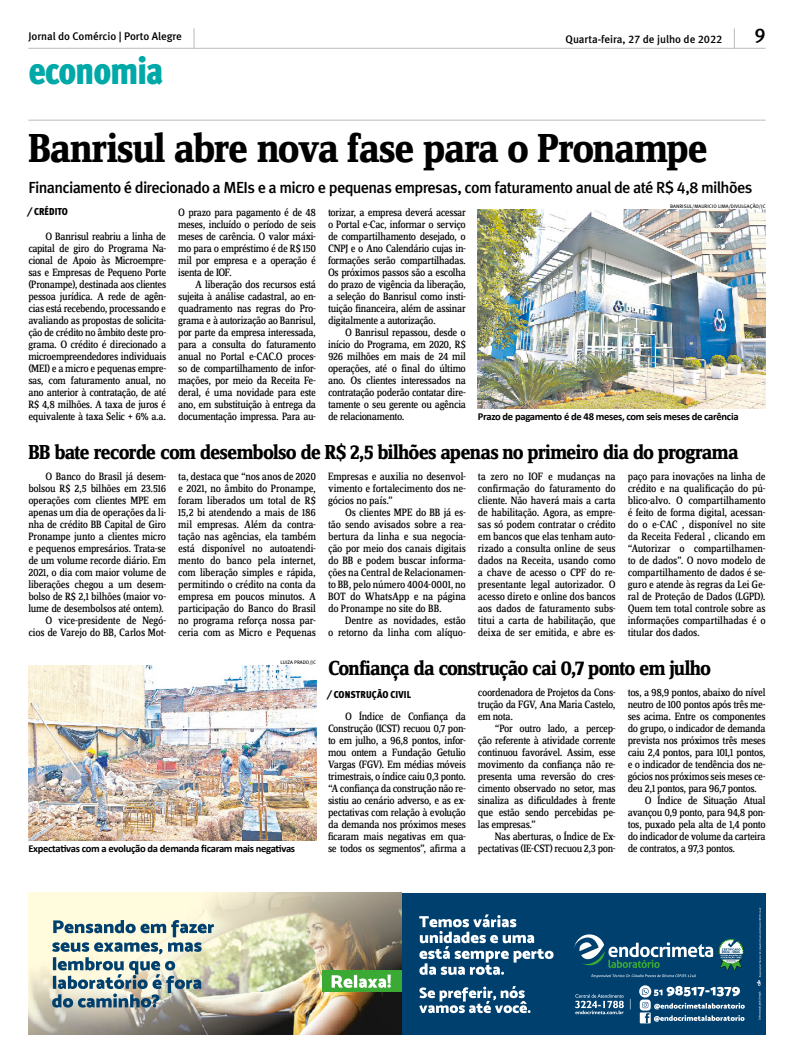
<style>
.page{position:relative;width:794px;height:1063px;background:#fff}
.page>*{position:absolute;margin:0;border:0;box-sizing:border-box;transform-origin:0 0}
.Abre{font:700 42px "Zine Serif Dis";letter-spacing:-.04em;color:#000}
.t1{font:38px "Meta Cond Black LF";letter-spacing:-.035em;color:#00a8a8}
.Matéria_3_2_1{font:700 21px "Zine Serif Dis";letter-spacing:-.04em;color:#000}
.t2{font:19.9px "Meta Medium LF";color:#000}
.Linha_de_apoio{font:16px "Meta Medium LF";letter-spacing:-.04em;color:#000}
.TEXTO{font:11px/12px "Zine Serif Dis";letter-spacing:-.025em;color:#000;text-align:justify}
.Cabeçalho{font:11px "Meta Medium LF";color:#000}
.Legenda{font:700 10.6px "Calibri";letter-spacing:-.03em;color:#000}
.t3{font:10px "Meta Cond Black LF";letter-spacing:.005em;color:#000}
.Crédito{font:5px "Meta Book Caps";color:#000}
</style>
<div class="page">
<hr style="left:28px;top:120px;width:737px;height:1px;background:#bbb">
<hr style="left:28px;top:48px;width:737px;height:1px;background:#bbb">
<svg style="left:734px;top:28px;width:1px;height:20px"></svg>
<svg style="left:194px;top:28px;width:1px;height:20px"></svg>
<div style="left:28px;top:893px;width:737px;height:142px;background:#00406f"></div>
<img style="left:28px;top:893px;width:373px;height:142px">
<svg style="left:757px;top:908px;width:4px;height:112px"></svg>
<svg style="left:574px;top:934px;width:171px;height:89px"></svg>
<svg style="left:52px;top:920px;width:162px;height:88px"></svg>
<svg style="left:419px;top:914px;width:134px;height:99px"></svg>
<div style="left:322px;top:970px;width:79px;height:22px;background:#3baa34"></div>
<svg style="left:331px;top:975px;width:60px;height:13px"></svg>
<img style="left:478px;top:209px;width:287px;height:199px">
<img style="left:28px;top:665px;width:288px;height:175px">
<p class="Cabeçalho" style="left:28px;top:30px;width:155px">Jornal do Comércio | Porto Alegre</p>
<p class="t2" style="left:754px;top:24px;width:13px">9</p>
<h2 class="t1" style="left:28px;top:48px;width:137px">economia</h2>
<p class="Cabeçalho" style="left:565px;top:32px;width:158px">Quarta-feira, 27 de julho de 2022</p>
<p class="Abre" style="left:28px;top:126px;width:681px">Banrisul abre nova fase para o Pronampe</p>
<p class="Linha_de_apoio" style="left:28px;top:178px;width:725px">Financiamento é direcionado a MEIs e a micro e pequenas empresas, com faturamento anual de até R$ 4,8 milhões</p>
<p class="TEXTO" style="left:28px;top:231px;width:139px;text-indent:17px">O Banrisul reabriu a linha de capital de giro do Programa Na&shy;cional de Apoio às Microempre&shy;sas e Empresas de Pequeno Porte (Pronampe), destinada aos clientes pessoa jurídica. A rede de agên&shy;cias está recebendo, processando e avaliando as propostas de solicita&shy;ção de crédito no âmbito deste pro&shy;grama. O crédito é direcionado a microempreendedores individuais (MEI) e a micro e pequenas empre&shy;sas, com faturamento anual, no ano anterior à contratação, de até R$ 4,8 milhões. A taxa de juros é equivalente à taxa Selic + 6% a.a.</p>
<p class="Crédito" style="left:670px;top:204px;width:97px">BANRISUL/MAURICIO LIMA/DIVULGAÇÃO/JC</p>
<p class="t3" style="left:28px;top:206px;width:41px">⁄ CRÉDITO</p>
<p class="TEXTO" style="left:178px;top:207px;width:139px">O prazo para pagamento é de 48 meses, incluído o período de seis meses de carência. O valor máxi&shy;mo para o empréstimo é de R$ 150 mil por empresa e a operação é isenta de IOF.</p>
<p class="TEXTO" style="left:178px;top:279px;width:139px;text-indent:17px">A liberação dos recursos está sujeita à análise cadastral, ao en&shy;quadramento nas regras do Pro&shy;grama e à autorização ao Banrisul, por parte da empresa interessada, para a consulta do faturamento anual no Portal e-CAC.O proces&shy;so de compartilhamento de infor&shy;mações, por meio da Receita Fe&shy;deral, é uma novidade para este ano, em substituição à entrega da documentação impressa. Para au-</p>
<p class="TEXTO" style="left:328px;top:207px;width:139px">torizar, a empresa deverá acessar o Portal e-Cac, informar o serviço de compartilhamento desejado, o CNPJ e o Ano Calendário cujas in&shy;formações serão compartilhadas.<br>Os próximos passos são a escolha do prazo de vigência da liberação, a seleção do Banrisul como insti&shy;tuição financeira, além de assinar digitalmente a autorização.</p>
<p class="TEXTO" style="left:328px;top:327px;width:139px;text-indent:17px">O Banrisul repassou, desde o início do Programa, em 2020, R$ 926 milhões em mais de 24 mil operações, até o final do último ano. Os clientes interessados na contratação poderão contatar dire&shy;tamente o seu gerente ou agência de relacionamento.</p>
<p class="Legenda" style="left:478px;top:409px;width:262px">Prazo de pagamento é de 48 meses, com seis meses de carência</p>
<p class="Matéria_3_2_1" style="left:28px;top:441px;width:711px">BB bate recorde com desembolso de R$ 2,5 bilhões apenas no primeiro dia do programa</p>
<p class="TEXTO" style="left:28px;top:471px;width:139px;text-indent:17px">O Banco do Brasil já desem&shy;bolsou R$ 2,5 bilhões em 23.516 operações com clientes MPE em apenas um dia de operações da li&shy;nha de crédito BB Capital de Giro Pronampe junto a clientes micro e pequenos empresários. Trata-se de um volume recorde diário. Em 2021, o dia com maior volume de liberações chegou a um desem&shy;bolso de R$ 2,1 bilhões (maior vo&shy;lume de desembolsos até ontem).</p>
<p class="TEXTO" style="left:28px;top:615px;width:139px;text-align:right">O vice-presidente de Negó&shy;cios de Varejo do BB, Carlos Mot-</p>
<p class="TEXTO" style="left:178px;top:471px;width:139px">ta, destaca que “nos anos de 2020 e 2021, no âmbito do Pronampe, foram liberados um total de R$ 15,2 bi atendendo a mais de 186 mil empresas. Além da contra&shy;tação nas agências, ela também está disponível no autoatendi&shy;mento do banco pela internet, com liberação simples e rápida, permitindo o crédito na conta da empresa em poucos minutos. A participação do Banco do Brasil no programa reforça nossa par&shy;ceria com as Micro e Pequenas</p>
<p class="TEXTO" style="left:328px;top:471px;width:139px">Empresas e auxilia no desenvol&shy;vimento e fortalecimento dos ne&shy;gócios no país.”</p>
<p class="TEXTO" style="left:478px;top:471px;width:139px">ta zero no IOF e mudanças na confirmação do faturamento do cliente. Não haverá mais a carta de habilitação. Agora, as empre&shy;sas só podem contratar o crédito em bancos que elas tenham auto&shy;rizado a consulta online de seus dados na Receita, usando como a chave de acesso o CPF do re&shy;presentante legal autorizador. O acesso direto e online dos bancos aos dados de faturamento subs&shy;titui a carta de habilitação, que deixa de ser emitida, e abre es-</p>
<p class="TEXTO" style="left:628px;top:471px;width:139px">paço para inovações na linha de crédito e na qualificação do pú&shy;blico-alvo. O compartilhamento é feito de forma digital, acessan&shy;do o e-CAC , disponível no site da Receita Federal , clicando em “Autorizar o compartilhamen&shy;to de dados”. O novo modelo de compartilhamento de dados é se&shy;guro e atende às regras da Lei Ge&shy;ral de Proteção de Dados (LGPD).<br>Quem tem total controle sobre as informações compartilhadas é o titular dos dados.</p>
<p class="TEXTO" style="left:328px;top:507px;width:139px;text-indent:17px">Os clientes MPE do BB já es&shy;tão sendo avisados sobre a rea&shy;bertura da linha e sua negocia&shy;ção por meio dos canais digitais do BB e podem buscar informa&shy;ções na Central de Relacionamen&shy;to BB, pelo número 4004-0001, no BOT do WhatsApp e na página do Pronampe no site do BB.</p>
<p class="TEXTO" style="left:328px;top:615px;width:139px;text-align:right">Dentre as novidades, estão<br>o retorno da linha com alíquo-</p>
<p class="Crédito" style="left:280px;top:660px;width:37px">LUIZA PRADO/JC</p>
<p class="Legenda" style="left:28px;top:841px;width:268px">Expectativas com a evolução da demanda ficaram mais negativas</p>
<p class="Matéria_3_2_1" style="left:328px;top:657px;width:385px">Confiança da construção cai 0,7 ponto em julho</p>
<p class="t3" style="left:328px;top:689px;width:84px">⁄ CONSTRUÇÃO CIVIL</p>
<p class="TEXTO" style="left:328px;top:711px;width:139px;text-indent:17px">O Índice de Confiança da Construção (ICST) recuou 0,7 pon&shy;to em julho, a 96,8 pontos, infor&shy;mou ontem a Fundação Getulio Vargas (FGV). Em médias móveis trimestrais, o índice caiu 0,3 ponto. “A confiança da construção não re&shy;sistiu ao cenário adverso, e as ex&shy;pectativas com relação à evolução da demanda nos próximos meses ficaram mais negativas em qua&shy;se todos os segmentos”, afirma a</p>
<p class="TEXTO" style="left:478px;top:687px;width:139px">coordenadora de Projetos da Cons&shy;trução da FGV, Ana Maria Castelo, em nota.</p>
<p class="TEXTO" style="left:478px;top:723px;width:139px;text-indent:17px">“Por outro lado, a percep&shy;ção referente à atividade corrente continuou favorável. Assim, esse movimento da confiança não re&shy;presenta uma reversão do cres&shy;cimento observado no setor, mas sinaliza as dificuldades à frente que estão sendo percebidas pe&shy;las empresas.”</p>
<p class="TEXTO" style="left:478px;top:831px;width:139px;text-align:right">Nas aberturas, o Índice de Ex&shy;pectativas (IE-CST) recuou 2,3 pon-</p>
<p class="TEXTO" style="left:628px;top:687px;width:139px">tos, a 98,9 pontos, abaixo do nível neutro de 100 pontos após três me&shy;ses acima. Entre os componentes do grupo, o indicador de demanda prevista nos próximos três meses caiu 2,4 pontos, para 101,1 pontos, e o indicador de tendência dos ne&shy;gócios nos próximos seis meses ce&shy;deu 2,1 pontos, para 96,7 pontos.</p>
<p class="TEXTO" style="left:628px;top:795px;width:139px;text-indent:17px">O Índice de Situação Atual avançou 0,9 ponto, para 94,8 pon&shy;tos, puxado pela alta de 1,4 ponto do indicador de volume da carteira de contratos, a 97,3 pontos.</p>
</div>
